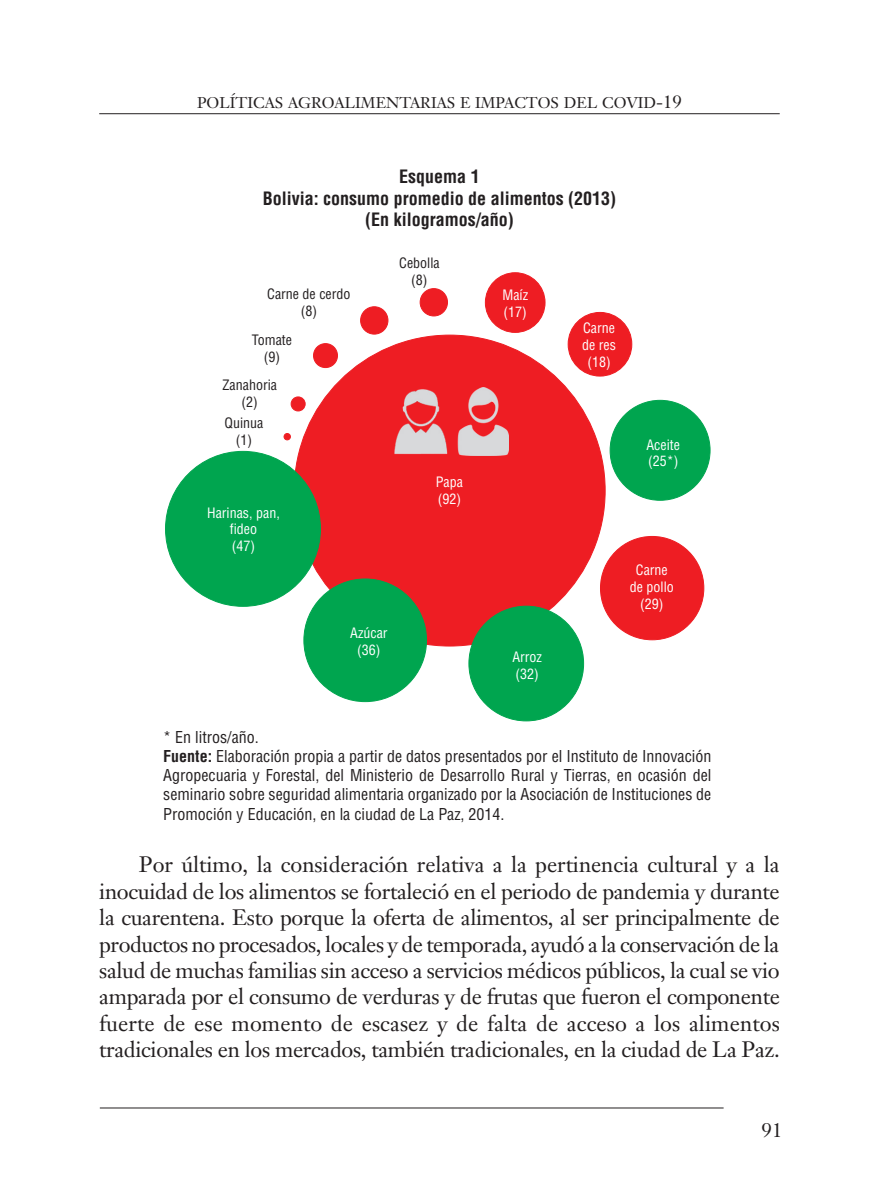
<style>
.page{position:relative;width:879px;height:1191px;background:#fff}
.page>*{position:absolute;margin:0;border:0;box-sizing:border-box;transform-origin:0 0}
.t1{font:22px/26.4px "Janson Text";letter-spacing:-.015em;color:#231f20;text-align:justify}
.t2{font:20px "Janson Text";color:#231f20}
.t3{font:700 condensed 18px/21.6px "Helvetica LT Std";color:#231f20;text-align:center}
.t4{font:condensed 16px/19.2px "Helvetica LT Std";color:#231f20}
.t5{font:15.4px "Janson Text Roman SC850";color:#231f20}
.t6{font:condensed 14px/16.8px "Helvetica LT Std";color:#fff}
.t7{font:condensed 14px/16.8px "Helvetica LT Std";color:#231f20;text-align:center}
.s1{font-size:18px}
.s2{font-weight:700}
</style>
<div class="page">
<hr style="left:99px;top:113px;width:680px;height:1px;background:#231f20">
<hr style="left:100px;top:1107px;width:623px;height:1px;background:#231f20">
<div style="left:294px;top:335px;width:311px;height:311px;background:#ee1d23;border-radius:50%"></div>
<div style="left:600px;top:536px;width:104px;height:104px;background:#ee1d23;border-radius:50%"></div>
<div style="left:568px;top:312px;width:64px;height:64px;background:#ee1d23;border-radius:50%"></div>
<div style="left:567px;top:312px;width:65px;height:64px;border:1px solid #ee1d23;border-radius:50%"></div>
<div style="left:485px;top:273px;width:60px;height:59px;background:#ee1d23;border-radius:50%"></div>
<div style="left:485px;top:272px;width:60px;height:61px;border:1px solid #ee1d23;border-radius:50%"></div>
<div style="left:420px;top:288px;width:27px;height:28px;background:#ee1d23;border-radius:50%"></div>
<div style="left:420px;top:288px;width:28px;height:28px;border:1px solid #ee1d23;border-radius:50%"></div>
<div style="left:360px;top:307px;width:28px;height:27px;background:#ee1d23;border-radius:50%"></div>
<div style="left:360px;top:306px;width:28px;height:28px;border:1px solid #ee1d23;border-radius:50%"></div>
<div style="left:313px;top:343px;width:24px;height:24px;background:#ee1d23;border-radius:50%"></div>
<div style="left:313px;top:343px;width:25px;height:25px;border:1px solid #ee1d23;border-radius:50%"></div>
<div style="left:291px;top:397px;width:14px;height:14px;background:#ee1d23;border-radius:50%"></div>
<div style="left:291px;top:396px;width:15px;height:15px;border:1px solid #ee1d23;border-radius:50%"></div>
<div style="left:284px;top:433px;width:6px;height:7px;background:#ee1d23;border-radius:50%"></div>
<div style="left:283px;top:433px;width:8px;height:7px;border:1px solid #ee1d23;border-radius:50%"></div>
<div style="left:165px;top:451px;width:155px;height:155px;background:#00a54f;border-radius:50%"></div>
<div style="left:304px;top:579px;width:122px;height:122px;background:#00a54f;border-radius:50%"></div>
<div style="left:469px;top:606px;width:114px;height:115px;background:#00a54f;border-radius:50%"></div>
<div style="left:610px;top:400px;width:100px;height:100px;background:#00a54f;border-radius:50%"></div>
<img style="left:394px;top:387px;width:114px;height:69px">
<p class="t5" style="left:197px;top:93px;width:486px">POLÍTICAS AGROALIMENTARIAS E IMPACTOS DEL COVID<span class="s1">-19</span></p>
<p class="t3" style="left:263px;top:166px;width:355px">Esquema 1<br>Bolivia: consumo promedio de alimentos (2013) (En kilogramos/año)</p>
<p class="t7" style="left:267px;top:286px;width:85px">Carne de cerdo (8)</p>
<p class="t7" style="left:252px;top:332px;width:42px">Tomate (9)</p>
<p class="t7" style="left:223px;top:376px;width:56px">Zanahoria (2)</p>
<p class="t7" style="left:224px;top:415px;width:40px">Quinua (1)</p>
<p class="t6" style="left:207px;top:504px;width:74px;text-align:center">Harinas, pan, fideo<br>(47)</p>
<p class="t7" style="left:399px;top:254px;width:42px">Cebolla (8)</p>
<p class="t6" style="left:436px;top:473px;width:29px">Papa (92)</p>
<p class="t6" style="left:350px;top:624px;width:39px;text-align:center">Azúcar (36)</p>
<p class="t6" style="left:502px;top:286px;width:27px">Maíz (17)</p>
<p class="t6" style="left:512px;top:648px;width:31px">Arroz (32)</p>
<p class="t6" style="left:582px;top:320px;width:35px;text-align:center">Carne de res (18)</p>
<p class="t6" style="left:646px;top:436px;width:35px">Aceite (25*)</p>
<p class="t6" style="left:630px;top:562px;width:45px;text-align:center">Carne de pollo (29)</p>
<p class="t4" style="left:163px;top:727px;width:550px">* En litros/año.<br><span class="s2">Fuente:</span> Elaboración propia a partir de datos presentados por el Instituto de Innovación Agropecuaria y Forestal, del Ministerio de Desarrollo Rural y Tierras, en ocasión del seminario sobre seguridad alimentaria organizado por la Asociación de Instituciones de Promoción y Educación, en la ciudad de La Paz, 2014.</p>
<p class="t1" style="left:99px;top:851px;width:682px;text-indent:40px">Por último, la consideración relativa a la pertinencia cultural y a la inocuidad de los alimentos se fortaleció en el periodo de pandemia y durante la cuarentena. Esto porque la oferta de alimentos, al ser principalmente de productos no procesados, locales y de temporada, ayudó a la conservación de la salud de muchas familias sin acceso a servicios médicos públicos, la cual se vio amparada por el consumo de verduras y de frutas que fueron el componente fuerte de ese momento de escasez y de falta de acceso a los alimentos tradicionales en los mercados, también tradicionales, en la ciudad de La Paz.</p>
<p class="t2" style="left:761px;top:1117px;width:22px">91</p>
</div>
